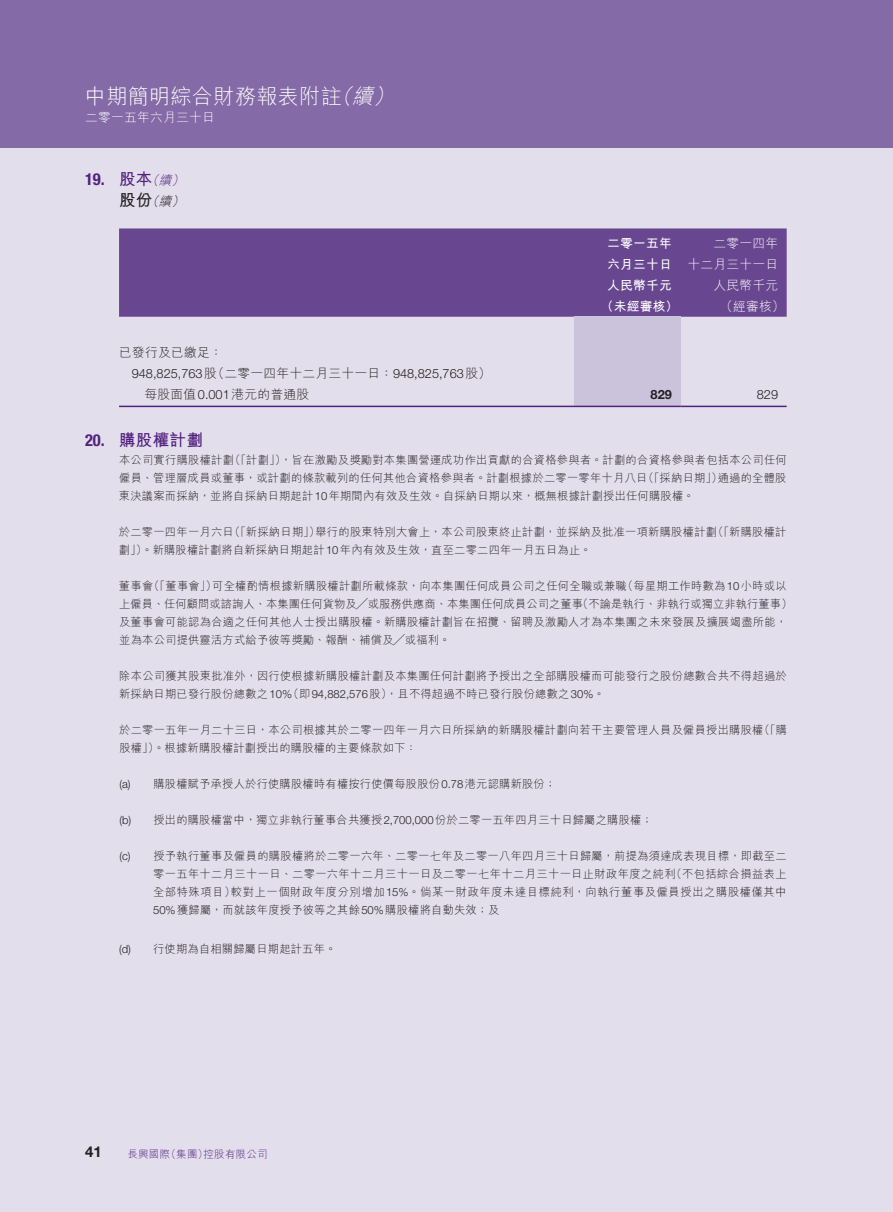
<style>
.page{position:relative;width:893px;height:1212px;background:#fff}
.page>*{position:absolute;margin:0;border:0;box-sizing:border-box;transform-origin:0 0}
.t1{font:300 21px "M Hei HK";letter-spacing:.02em;color:#fff}
.t2{font:italic 300 21px "M Hei HK";color:#fff}
.t3{font:700 16.5px "M Hei HK";letter-spacing:.02em;color:#52227f}
.t4{font:700 condensed 16.5px "Helvetica Neue LT Std";color:#52227f}
.t5{font:700 16.5px "M Hei HK";color:#231f20}
.t6{font:700 15px "Helvetica Neue LT Std";color:#231f20}
.t7{font:300 12.75px "Helvetica Neue LT Std";color:#231f20}
.t8{font:300 12.75px "M Hei HK";letter-spacing:.02em;color:#fff}
.t9{font:300 12.75px "M Hei HK";letter-spacing:.02em;color:#231f20}
.t10{font:700 12.75px "M Hei HK";letter-spacing:.02em;color:#fff}
.t11{font:italic 300 12.75px "M Hei HK";color:#52227f}
.t12{font:italic 300 12.75px "M Hei HK";color:#231f20}
.t13{font:700 12.75px "Helvetica Neue LT Std";color:#231f20}
.t14{font:300 11.25px/18px "M Hei HK";letter-spacing:.025em;color:#231f20}
.t15{font:300 11.25px "M Hei HK";letter-spacing:.005em;color:#231f20}
.t16{font:300 11.25px "Helvetica Neue LT Std";color:#231f20}
.t17{font:300 10.5px "M Hei HK";letter-spacing:.02em;color:#52227f}
.s1{font-family:"M Hei HK"}
.s2{font-family:"Helvetica Neue LT Std"}
</style>
<div class="page">
<div style="left:0;top:0;width:893px;height:170px;background:#846aa6"></div>
<div style="left:0;top:149px;width:893px;height:1063px;background:#e3deec"></div>
<div style="left:119px;top:228px;width:668px;height:89px;background:#694790"></div>
<div style="left:574px;top:317px;width:106px;height:21px;background:#cbc2dc"></div>
<div style="left:574px;top:338px;width:106px;height:21px;background:#cbc2dc"></div>
<div style="left:574px;top:359px;width:106px;height:42px;background:#cbc2dc"></div>
<svg style="left:574px;top:401px;width:106px;height:5px"></svg>
<hr style="left:119px;top:406px;width:455px;height:1px;background:#52227f">
<hr style="left:574px;top:406px;width:106px;height:1px;background:#52227f">
<hr style="left:680px;top:406px;width:107px;height:1px;background:#52227f">
<h1 class="t2" style="left:352px;top:85px;width:27px">續</h1>
<h1 class="t2" style="left:331px;top:85px;width:27px">（</h1>
<h1 class="t2" style="left:373px;top:85px;width:27px">(</h1>
<h1 class="t1" style="left:85px;top:85px;width:258px">中期簡明綜合財務報表附註</h1>
<p class="t8" style="left:85px;top:111px;width:131px">二零一五年六月三十日</p>
<h2 class="t4" style="left:85px;top:169px;width:21px">19.</h2>
<h2 class="t4" style="left:85px;top:430px;width:21px">20.</h2>
<h2 class="t3" style="left:119px;top:167px;width:35px">股本</h2>
<p class="t11" style="left:159px;top:174px;width:17px">續</p>
<p class="t11" style="left:146px;top:174px;width:17px">（</p>
<p class="t11" style="left:171px;top:174px;width:17px">(</p>
<h2 class="t5" style="left:119px;top:188px;width:35px">股份</h2>
<p class="t12" style="left:159px;top:195px;width:17px">續</p>
<p class="t12" style="left:146px;top:195px;width:17px">（</p>
<p class="t12" style="left:171px;top:195px;width:17px">(</p>
<p class="t9" style="left:119px;top:346px;width:105px">已發行及已繳足：</p>
<p class="t7" style="left:132px;top:366px;width:361px">948,825,763 <span class="s1">（股二零一四年十二月三十一日：</span>948,825,763<span class="s1">股(</span></p>
<p class="t9" style="left:145px;top:388px;width:166px">每股面值<span class="s2">0.001</span>港元的普通股</p>
<h2 class="t3" style="left:119px;top:428px;width:85px">購股權計劃</h2>
<p class="t10" style="left:607px;top:234px;width:66px">二零一五年</p>
<p class="t8" style="left:713px;top:237px;width:66px">二零一四年</p>
<p class="t10" style="left:607px;top:255px;width:66px">六月三十日</p>
<p class="t8" style="left:687px;top:258px;width:92px">十二月三十一日</p>
<p class="t10" style="left:607px;top:276px;width:66px">人民幣千元</p>
<p class="t8" style="left:713px;top:279px;width:66px">人民幣千元</p>
<p class="t10" style="left:601px;top:297px;width:79px">（未經審核）</p>
<p class="t8" style="left:720px;top:300px;width:66px">（經審核(</p>
<p class="t13" style="left:651px;top:387px;width:23px">829</p>
<p class="t7" style="left:757px;top:387px;width:23px">829</p>
<p class="t14" style="left:280px;top:451px;width:508px">，旨在激勵及獎勵對本集團營運成功作出貢獻的合資格參與者。計劃的合資格參與者包括本公司任何</p>
<p class="t14" style="left:229px;top:451px;width:58px">（「計劃」）</p>
<p class="t14" style="left:119px;top:451px;width:117px">本公司實行購股權計劃</p>
<p class="t14" style="left:119px;top:469px;width:577px">僱員、管理層成員或董事，或計劃的條款載列的任何其他合資格參與者。計劃根據於二零一零年十月八日<br>東決議案而採納，並將自採納日期起計<span class="s2">10</span>年期間內有效及生效。自採納日期以來，概無根據計劃授出任何購股權。</p>
<p class="t14" style="left:643px;top:469px;width:81px">（「採納日期」）</p>
<p class="t14" style="left:718px;top:469px;width:70px">通過的全體股</p>
<p class="t14" style="left:229px;top:523px;width:93px">（「新採納日期」）</p>
<p class="t14" style="left:712px;top:523px;width:76px">（「新購股權計</p>
<p class="t14" style="left:315px;top:523px;width:403px">舉行的股東特別大會上，本公司股東終止計劃，並採納及批准一項新購股權計劃</p>
<p class="t14" style="left:119px;top:523px;width:474px">於二零一四年一月六日<br>劃」）。新購股權計劃將自新採納日期起計<span class="s2">10</span>年內有效及生效，直至二零二四年一月五日為止。</p>
<p class="t14" style="left:149px;top:577px;width:70px">（「董事會」）</p>
<p class="t14" style="left:622px;top:577px;width:166px">（每星期工作時數為<span class="s2">10</span>小時或以</p>
<p class="t14" style="left:119px;top:577px;width:36px">董事會</p>
<p class="t14" style="left:212px;top:577px;width:416px">可全權酌情根據新購股權計劃所載條款，向本集團任何成員公司之任何全職或兼職</p>
<p class="t14" style="left:119px;top:595px;width:669px">上僱員、任何顧問或諮詢人、本集團任何貨物及╱或服務供應商、本集團任何成員公司之董事<br>及董事會可能認為合適之任何其他人士授出購股權。新購股權計劃旨在招攬、留聘及激勵人才為本集團之未來發展及擴展竭盡所能，並為本公司提供靈活方式給予彼等獎勵、報酬、補償及╱或福利。</p>
<p class="t14" style="left:288px;top:667px;width:500px;text-indent:-168px">除本公司獲其股東批准外，因行使根據新購股權計劃及本集團任何計劃將予授出之全部購股權而可能發行之股份總數合共不得超過於（即<span class="s2">94,882,576</span>股，）且不得超過不時已發行股份總數之<span class="s2">30%</span>。</p>
<p class="t15" style="left:577px;top:598px;width:216px">（不論是執行、非執行或獨立非執行董事(</p>
<p class="t14" style="left:119px;top:685px;width:174px">新採納日期已發行股份總數之<span class="s2">10%</span></p>
<p class="t14" style="left:759px;top:721px;width:30px">（「購</p>
<p class="t14" style="left:119px;top:721px;width:646px">於二零一五年一月二十三日，本公司根據其於二零一四年一月六日所採納的新購股權計劃向若干主要管理人員及僱員授出購股權股權」）。根據新購股權計劃授出的購股權的主要條款如下：</p>
<p class="t14" style="left:153px;top:775px;width:404px">購股權賦予承授人於行使購股權時有權按行使價每股股份<span class="s2">0.78</span>港元認購新股份;</p>
<p class="t16" style="left:119px;top:777px;width:13px">)a(</p>
<p class="t16" style="left:119px;top:813px;width:13px">)b(</p>
<p class="t16" style="left:119px;top:849px;width:13px">)c(</p>
<p class="t16" style="left:119px;top:942px;width:13px">)d(</p>
<p class="t14" style="left:153px;top:811px;width:501px">授出的購股權當中，獨立非執行董事合共獲授<span class="s2">2,700,000</span>份於二零一五年四月三十日歸屬之購股權;</p>
<p class="t14" style="left:153px;top:847px;width:635px">授予執行董事及僱員的購股權將於二零一六年、二零一七年及二零一八年四月三十日歸屬，前提為須達成表現目標，即截至二</p>
<p class="t14" style="left:671px;top:865px;width:117px">（不包括綜合損益表上</p>
<p class="t14" style="left:231px;top:865px;width:557px;text-indent:-78px">零一五年十二月三十一日、二零一六年十二月三十一日及二零一七年十二月三十一日止財政年度之純利<br>較對上一個財政年度分別增加<span class="s2">15%</span>。倘某一財政年度未達目標純利，向執行董事及僱員授出之購股權僅其中</p>
<p class="t14" style="left:153px;top:883px;width:348px">全部特殊項目）<br><span class="s2">50%</span>獲歸屬，而就該年度授予彼等之其餘<span class="s2">50%</span>購股權將自動失效；及</p>
<p class="t14" style="left:153px;top:940px;width:185px">行使期為自相關歸屬日期起計五年。</p>
<h3 class="t6" style="left:85px;top:1142px;width:18px">41</h3>
<p class="t17" style="left:166px;top:1148px;width:44px">（集團）</p>
<p class="t17" style="left:204px;top:1148px;width:66px">控股有限公司</p>
<p class="t17" style="left:128px;top:1148px;width:44px">長興國際</p>
</div>
